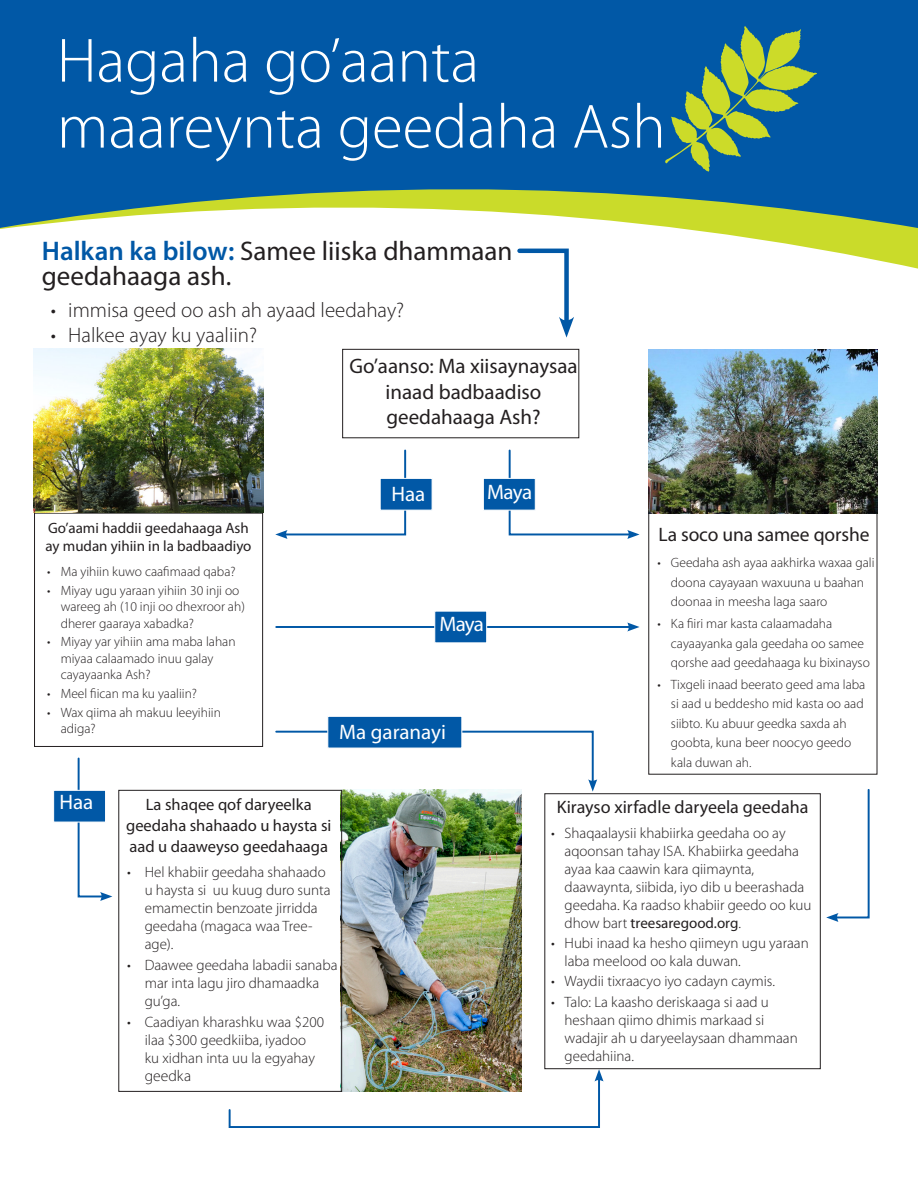
<style>
.page{position:relative;width:918px;height:1188px;background:#fff}
.page>*{position:absolute;margin:0;border:0;box-sizing:border-box;transform-origin:0 0}
.t1{font:300 63px/66px "Myriad Pro";color:#fff}
.Decision{font:27px/25.5px "Myriad Pro";color:#231f20}
.t2{font:300 21px "Myriad Pro";color:#231f20}
.Decision-2{font:21px/25.5px "Myriad Pro";color:#231f20;text-align:center}
.Answer{font:21px "Myriad Pro";color:#fff}
.Decision-3{font:19.5px "Myriad Pro";letter-spacing:-.005em;color:#231f20}
.Decision-4{font:18px "Myriad Pro";color:#231f20}
.Decision-5{font:16.5px/21px "Myriad Pro";color:#231f20;text-align:center}
.t3{font:300 15.6px "Myriad Pro";color:#231f20}
.t4{font:300 15px/18px "Myriad Pro";color:#231f20}
.Decision-6{font:15px/18px "Myriad Pro";color:#231f20}
.t5{font:300 13.5px/19.5px "Myriad Pro";color:#231f20}
.s1{font-weight:600;color:#0158a6}
.s2{font-weight:400}
</style>
<div class="page">
<img style="left:342px;top:792px;width:180px;height:277px">
<div style="left:342px;top:349px;width:237px;height:89px;border:1px solid #231f20"></div>
<div style="left:34px;top:513px;width:229px;height:234px;border:1px solid #231f20"></div>
<div style="left:118px;top:790px;width:224px;height:302px;border:1px solid #231f20"></div>
<div style="left:544px;top:793px;width:277px;height:276px;border:1px solid #231f20"></div>
<div style="left:648px;top:512px;width:230px;height:263px;border:1px solid #231f20"></div>
<svg style="left:692px;top:230px;width:226px;height:39px"></svg>
<svg style="left:0;top:0;width:918px;height:230px;background:#1f6ba1"></svg>
<svg style="left:665px;top:26px;width:152px;height:146px;background:#4a8778"></svg>
<svg style="left:517px;top:248px;width:57px;height:90px"></svg>
<hr style="left:276px;top:626px;width:355px;height:2px;background:#0158a6">
<svg style="left:627px;top:622px;width:13px;height:9px"></svg>
<svg style="left:275px;top:449px;width:132px;height:90px"></svg>
<svg style="left:508px;top:449px;width:132px;height:90px"></svg>
<svg style="left:77px;top:757px;width:35px;height:144px"></svg>
<svg style="left:826px;top:789px;width:44px;height:133px"></svg>
<svg style="left:228px;top:1069px;width:376px;height:59px"></svg>
<svg style="left:274px;top:730px;width:323px;height:62px"></svg>
<div style="left:380px;top:478px;width:53px;height:33px;background:#0158a6;border:1px solid #fff"></div>
<div style="left:53px;top:790px;width:53px;height:33px;background:#0158a6;border:1px solid #fff"></div>
<div style="left:483px;top:478px;width:53px;height:33px;background:#0158a6;border:1px solid #fff"></div>
<div style="left:434px;top:611px;width:53px;height:32px;background:#0158a6;border:1px solid #fff"></div>
<div style="left:327px;top:716px;width:135px;height:33px;background:#0158a6;border:1px solid #fff"></div>
<img style="left:648px;top:350px;width:230px;height:164px">
<img style="left:34px;top:349px;width:229px;height:164px">
<p class="t1" style="left:57px;top:29px;width:610px">Hagaha go’aanta maareynta geedaha Ash</p>
<p class="Decision" style="left:42px;top:238px;width:472px"><span class="s1">Halkan ka bilow:</span> Samee liiska dhammaan geedahaaga ash.</p>
<p class="t2" style="left:51px;top:298px;width:355px">• immisa geed oo ash ah ayaad leedahay?</p>
<p class="t2" style="left:51px;top:323px;width:208px">• Halkee ayay ku yaaliin?</p>
<p class="Decision-2" style="left:349px;top:354px;width:230px">Go’aanso: Ma xiisaynaysaa inaad badbaadiso geedahaaga Ash?</p>
<p class="Decision-6" style="left:45px;top:520px;width:208px">Go’aami haddii geedahaaga Ash ay mudan yihiin in la badbaadiyo</p>
<p class="t5" style="left:47px;top:562px;width:190px">• Ma yihiin kuwo caafimaad qaba?</p>
<p class="t5" style="left:61px;top:582px;width:186px;line-height:16.5px;text-indent:-14px">• Miyay ugu yaraan yihiin 30 inji oo wareeg ah (10 inji oo dhexroor ah) dherer gaaraya xabadka?</p>
<p class="t5" style="left:61px;top:634px;width:176px;line-height:16.5px;text-indent:-14px">• Miyay yar yihiin ama maba lahan miyaa calaamado inuu galay cayayaanka Ash?</p>
<p class="t5" style="left:47px;top:684px;width:151px">• Meel fiican ma ku yaaliin?</p>
<p class="t5" style="left:61px;top:704px;width:162px;line-height:16.5px;text-indent:-14px">• Wax qiima ah makuu leeyihiin adiga?</p>
<p class="Answer" style="left:391px;top:483px;width:35px">Haa</p>
<p class="Answer" style="left:487px;top:481px;width:47px">Maya</p>
<p class="Answer" style="left:440px;top:613px;width:46px">Maya</p>
<p class="Answer" style="left:339px;top:720px;width:108px">Ma garanayi</p>
<p class="Answer" style="left:60px;top:790px;width:35px">Haa</p>
<p class="Decision-5" style="left:126px;top:794px;width:207px">La shaqee qof daryeelka geedaha shahaado u haysta si aad u daaweyso geedahaaga</p>
<p class="t4" style="left:145px;top:863px;width:187px;text-indent:-18px">• Hel khabiir geedaha shahaado u haysta si uu kuug duro sunta emamectin benzoate jirridda geedaha (magaca waa Tree&shy;age).</p>
<p class="t4" style="left:145px;top:956px;width:194px;text-indent:-18px">• Daawee geedaha labadii sanaba mar inta lagu jiro dhamaadka gu’ga.</p>
<p class="t4" style="left:127px;top:1013px;width:198px;text-align:center">• Caadiyan kharashku waa $200 ilaa $300 geedkiiba, iyadoo<br>ku xidhan inta uu la egyahay</p>
<p class="t3" style="left:145px;top:1067px;width:48px">geedka</p>
<p class="Decision-3" style="left:659px;top:524px;width:212px">La soco una samee qorshe</p>
<p class="t5" style="left:671px;top:553px;width:205px;text-indent:-14px">• Geedaha ash ayaa aakhirka waxaa gali doona cayayaan waxuuna u baahan doonaa in meesha laga saaro</p>
<p class="t5" style="left:671px;top:614px;width:200px;text-indent:-14px">• Ka fiiri mar kasta calaamadaha cayaayanka gala geedaha oo samee qorshe aad geedahaaga ku bixinayso</p>
<p class="t5" style="left:671px;top:675px;width:196px;text-indent:-14px">• Tixgeli inaad beerato geed ama laba si aad u beddesho mid kasta oo aad siibto. Ku abuur geedka saxda ah goobta, kuna beer noocyo geedo kala duwan ah.</p>
<p class="Decision-4" style="left:557px;top:797px;width:253px">Kirayso xirfadle daryeela geedaha</p>
<p class="t4" style="left:565px;top:824px;width:248px;text-indent:-14px">• Shaqaalaysii khabiirka geedaha oo ay aqoonsan tahay ISA. Khabiirka geedaha ayaa kaa caawin kara qiimaynta, daawaynta, siibida, iyo dib u beerashada geedaha. Ka raadso khabiir geedo oo kuu dhow bart <span class="s2">treesaregood.org</span>.</p>
<p class="t4" style="left:565px;top:934px;width:246px;text-indent:-14px">• Hubi inaad ka hesho qiimeyn ugu yaraan laba meelood oo kala duwan.</p>
<p class="t4" style="left:551px;top:973px;width:225px">• Waydii tixraacyo iyo cadayn caymis.</p>
<p class="t4" style="left:565px;top:993px;width:235px;text-indent:-14px">• Talo: La kaasho deriskaaga si aad u heshaan qiimo dhimis markaad si wadajir ah u daryeelaysaan dhammaan geedahiina.</p>
</div>
